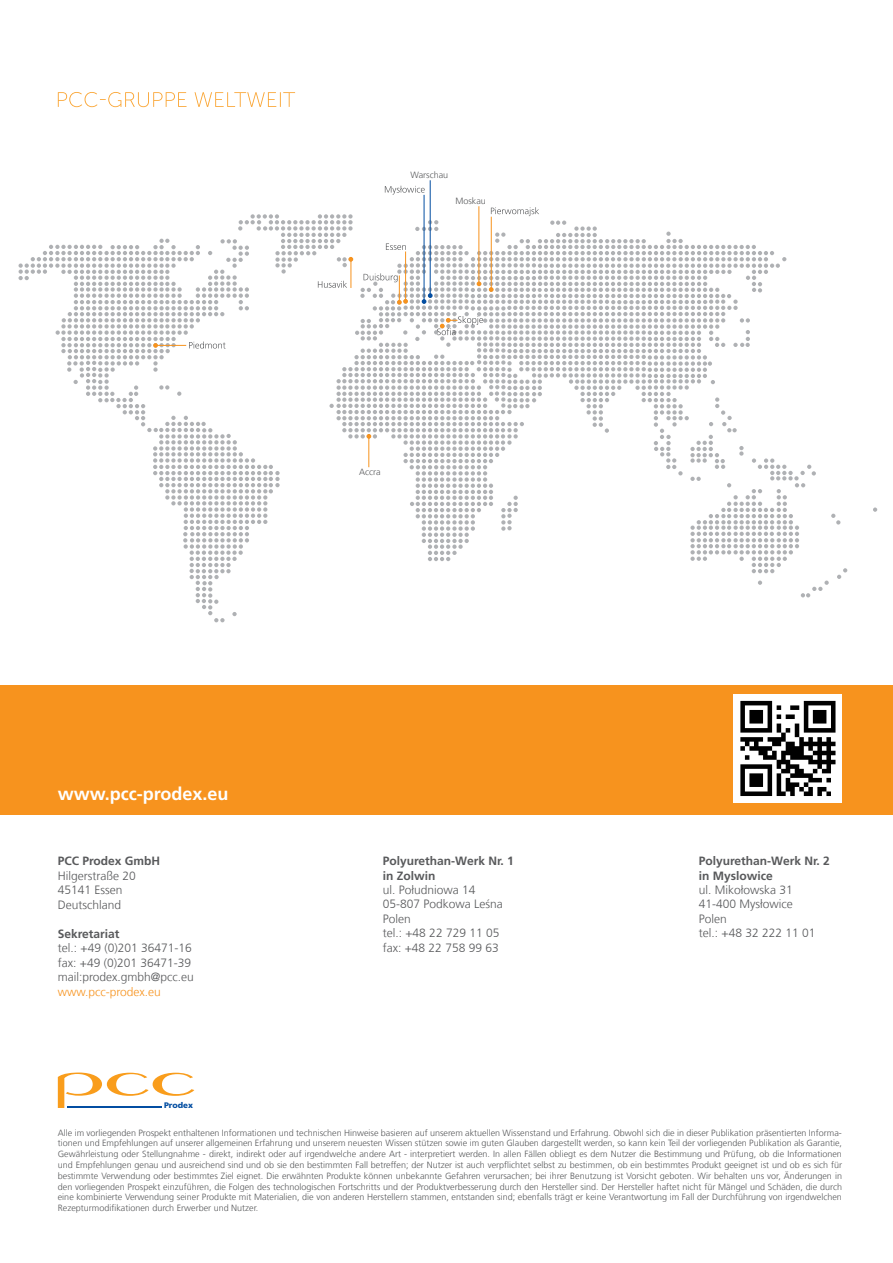
<style>
.page{position:relative;width:893px;height:1263px;background:#fff}
.page>*{position:absolute;margin:0;border:0;box-sizing:border-box;transform-origin:0 0}
.t1{font:700 18px "Frutiger LT Com";color:#fff}
.t2{font:300 12px/14.4px "Frutiger LT Com";color:#58595b}
.t3{font:700 12px/14.4px "Frutiger LT Com";color:#58595b}
.t4{font:300 12px "Frutiger LT Com";color:#f7931e}
.t5{font:300 9px/10.8px "Frutiger LT Com";color:#58595b;text-align:justify}
.t6{font:900 8.1px "Frutiger LT Std";color:#034ea2}
</style>
<div class="page">
<div style="left:0;top:685px;width:893px;height:129px;background:#f7931e"></div>
<svg style="left:58px;top:1072px;width:136px;height:36px"></svg>
<hr style="left:67px;top:1106px;width:95px;height:2px;background:#034ea2">
<svg style="left:873px;top:507px;width:4px;height:5px"></svg>
<div style="left:734px;top:694px;width:108px;height:108px;background:#fff"></div>
<svg style="left:740px;top:701px;width:95px;height:95px"></svg>
<hr style="left:430px;top:180px;width:1px;height:116px;background:#034ea2">
<hr style="left:424px;top:195px;width:1px;height:106px;background:#034ea2">
<hr style="left:478px;top:206px;width:1px;height:78px;background:#f7931e">
<svg style="left:385px;top:186px;width:40px;height:9px"></svg>
<svg style="left:19px;top:207px;width:828px;height:415px"></svg>
<svg style="left:58px;top:92px;width:237px;height:15px"></svg>
<h1 class="t1" style="left:58px;top:783px;width:172px">www.pcc-prodex.eu</h1>
<h2 class="t3" style="left:58px;top:854px;width:104px">PCC Prodex GmbH</h2>
<h2 class="t2" style="left:58px;top:869px;width:80px">Hilgerstraße 20<br>45141 Essen<br>Deutschland</h2>
<h2 class="t3" style="left:58px;top:927px;width:63px">Sekretariat</h2>
<h2 class="t2" style="left:58px;top:941px;width:138px">tel.: +49 (0)201 36471-16 fax: +49 (0)201 36471-39 mail:prodex.gmbh@pcc.eu</h2>
<h2 class="t4" style="left:58px;top:984px;width:105px">www.pcc-prodex.eu</h2>
<p class="t5" style="left:411px;top:170px;width:39px">Warschau</p>
<p class="t5" style="left:455px;top:196px;width:32px">Moskau</p>
<p class="t5" style="left:359px;top:467px;width:23px">Accra</p>
<h2 class="t3" style="left:383px;top:854px;width:133px">Polyurethan-Werk Nr. 1 in Zolwin</h2>
<h2 class="t2" style="left:383px;top:883px;width:122px">ul. Południowa 14<br>05-807 Podkowa Leśna<br>Polen<br>tel.: +48 22 729 11 05 fax: +48 22 758 99 63</h2>
<h2 class="t3" style="left:699px;top:854px;width:133px">Polyurethan-Werk Nr. 2 in Myslowice</h2>
<h2 class="t2" style="left:699px;top:883px;width:118px">ul. Mikołowska 31<br>41-400 Mysłowice<br>Polen<br>tel.: +48 32 222 11 01</h2>
<p class="t6" style="left:164px;top:1100px;width:30px">Prodex</p>
<p class="t5" style="left:58px;top:1127px;width:786px">Alle im vorliegenden Prospekt enthaltenen Informationen und technischen Hinweise basieren auf unserem aktuellen Wissenstand und Erfahrung. Obwohl sich die in dieser Publikation präsentierten Informa&shy;tionen und Empfehlungen auf unserer allgemeinen Erfahrung und unserem neuesten Wissen stützen sowie im guten Glauben dargestellt werden, so kann kein Teil der vorliegenden Publikation als Garantie, Gewährleistung oder Stellungnahme - direkt, indirekt oder auf irgendwelche andere Art - interpretiert werden. In allen Fällen obliegt es dem Nutzer die Bestimmung und Prüfung, ob die Informationen und Empfehlungen genau und ausreichend sind und ob sie den bestimmten Fall betreffen; der Nutzer ist auch verpflichtet selbst zu bestimmen, ob ein bestimmtes Produkt geeignet ist und ob es sich für bestimmte Verwendung oder bestimmtes Ziel eignet. Die erwähnten Produkte können unbekannte Gefahren verursachen; bei ihrer Benutzung ist Vorsicht geboten. Wir behalten uns vor, Änderungen in den vorliegenden Prospekt einzuführen, die Folgen des technologischen Fortschritts und der Produktverbesserung durch den Hersteller sind. Der Hersteller haftet nicht für Mängel und Schäden, die durch eine kombinierte Verwendung seiner Produkte mit Materialien, die von anderen Herstellern stammen, entstanden sind; ebenfalls trägt er keine Verantwortung im Fall der Durchführung von irgendwelchen Rezepturmodifikationen durch Erwerber und Nutzer.</p>
</div>
